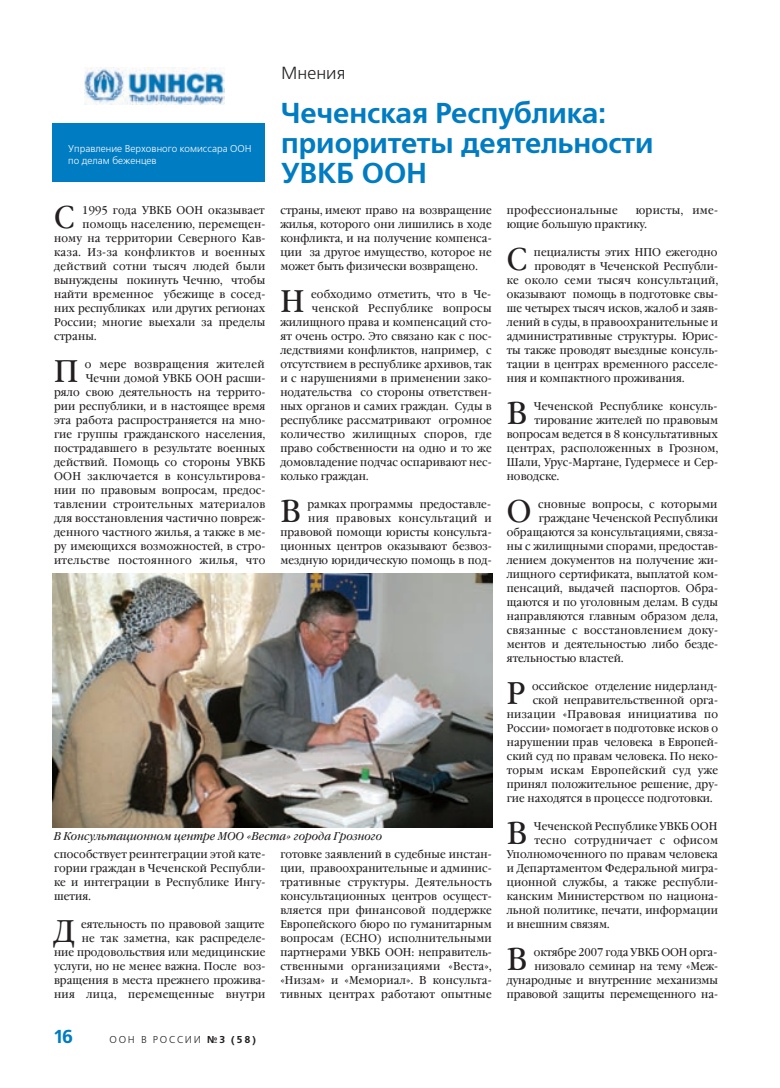
<style>
.page{position:relative;width:780px;height:1088px;background:#fff}
.page>*{position:absolute;margin:0;border:0;box-sizing:border-box;transform-origin:0 0}
.t1{font:31.25px "Garamond Book C";color:#231f20;scale:.9 1}
.t2{font:28.75px/30px "Free Set Demi Bold C";color:#007cc2}
.t3{font:700 18.75px "Free Set C";color:#007cc2}
.t4{font:17.5px "Free Set C";color:#231f20}
.t5{font:11.25px/14px "Garamond Book C";letter-spacing:.005em;color:#231f20;text-align:right;scale:.9 1}
.t6{font:11.25px "Garamond Book C";letter-spacing:.03em;color:#231f20;scale:.9 1}
.t7{font:11.25px "Garamond Book C";letter-spacing:.025em;color:#231f20;scale:.9 1}
.t8{font:italic 11.25px "Garamond Book C";letter-spacing:.015em;color:#231f20;scale:.9 1}
.t9{font:11.25px "Garamond Book C";letter-spacing:.045em;color:#231f20;scale:.9 1}
.t10{font:11.25px "Garamond Book C";letter-spacing:.035em;color:#231f20;scale:.9 1}
.t11{font:10px/12px "Free Set C";color:#fff}
.t12{font:10px "Free Set C";letter-spacing:.175em;color:#231f20}
.s1{font-weight:700}
</style>
<div class="page">
<img style="left:85px;top:67px;width:140px;height:38px">
<div style="left:53px;top:123px;width:212px;height:58px;background:#007cc2"></div>
<img style="left:53px;top:573px;width:439px;height:255px">
<p class="t11" style="left:68px;top:143px;width:185px">Управление Верховного комиссара ООН по делам беженцев</p>
<h3 class="t4" style="left:281px;top:66px;width:66px">Мнения</h3>
<h2 class="t2" style="left:281px;top:100px;width:374px">Чеченская Республика: приоритеты деятельности<br>УВКБ ООН</h2>
<h1 class="t1" style="left:54px;top:205px;width:24px">С</h1>
<p class="t5" style="left:82px;top:204px;width:205px">1995 года УВКБ ООН оказывает</p>
<p class="t5" style="left:82px;top:218px;width:205px">помощь населению, перемещен-</p>
<p class="t5" style="left:54px;top:232px;width:236px">ному на территории Северного Кав-</p>
<p class="t9" style="left:54px;top:248px;width:236px">каза. Из-за конфликтов и военных</p>
<p class="t10" style="left:54px;top:262px;width:236px">действий сотни тысяч людей были</p>
<p class="t5" style="left:54px;top:274px;width:236px">вынуждены покинуть Чечню, чтобы</p>
<p class="t7" style="left:54px;top:290px;width:236px">найти временное убежище в сосед-</p>
<p class="t5" style="left:54px;top:302px;width:236px">них республиках или других регионах</p>
<p class="t5" style="left:54px;top:316px;width:236px">России; многие выехали за пределы</p>
<p class="t5" style="left:54px;top:330px;width:49px">страны.</p>
<h1 class="t1" style="left:54px;top:359px;width:28px">П</h1>
<p class="t5" style="left:54px;top:358px;width:236px">о мере возвращения жителей Чечни домой УВКБ ООН расши-<br>ряло свою деятельность на террито&shy;рии республики, и в настоящее время эта работа распространяется на мно&shy;гие группы гражданского населения, пострадавшего в результате военных действий. Помощь со стороны УВКБ ООН заключается в консультирова&shy;нии по правовым вопросам, предос&shy;тавлении строительных материалов для восстановления частично повреж&shy;денного частного жилья, а также в ме&shy;ру имеющихся возможностей, в стро&shy;ительстве постоянного жилья, что</p>
<p class="t5" style="left:280px;top:204px;width:236px;text-align:justify">страны, имеют право на возвращение жилья, которого они лишились в ходе конфликта, и на получение компенса&shy;ции за другое имущество, которое не может быть физически возвращено.</p>
<h1 class="t1" style="left:280px;top:289px;width:28px">Н</h1>
<p class="t5" style="left:311px;top:288px;width:201px">еобходимо отметить, что в Че-</p>
<p class="t6" style="left:312px;top:304px;width:201px">ченской Республике вопросы</p>
<p class="t5" style="left:280px;top:316px;width:236px">жилищного права и компенсаций сто-</p>
<p class="t5" style="left:280px;top:330px;width:236px">ят очень остро. Это связано как с пос-</p>
<p class="t5" style="left:280px;top:344px;width:236px">ледствиями конфликтов, например, с</p>
<p class="t5" style="left:280px;top:358px;width:236px">отсутствием в республике архивов, так</p>
<p class="t5" style="left:280px;top:372px;width:236px">и с нарушениями в применении зако-</p>
<p class="t5" style="left:280px;top:386px;width:236px">нодательства со стороны ответствен-</p>
<p class="t5" style="left:280px;top:400px;width:236px">ных органов и самих граждан. Суды в</p>
<p class="t5" style="left:280px;top:414px;width:236px">республике рассматривают огромное</p>
<p class="t6" style="left:280px;top:430px;width:236px">количество жилищных споров, где</p>
<p class="t5" style="left:280px;top:442px;width:236px">право собственности на одно и то же</p>
<p class="t5" style="left:280px;top:456px;width:236px">домовладение подчас оспаривают нес-</p>
<p class="t5" style="left:280px;top:470px;width:99px">колько граждан.</p>
<h1 class="t1" style="left:280px;top:499px;width:24px">В</h1>
<p class="t5" style="left:280px;top:498px;width:236px">рамках программы предоставле-<br>ния правовых консультаций и правовой помощи юристы консульта&shy;ционных центров оказывают безвоз&shy;мездную юридическую помощь в под-</p>
<p class="t8" style="left:54px;top:831px;width:366px">В Консультационном центре МОО «Веста» города Грозного</p>
<p class="t5" style="left:54px;top:848px;width:236px;text-align:justify">способствует реинтеграции этой кате&shy;гории граждан в Чеченской Республи&shy;ке и интеграции в Республике Ингу&shy;шетия.</p>
<h1 class="t1" style="left:54px;top:919px;width:24px">Д</h1>
<p class="t5" style="left:54px;top:918px;width:236px">еятельность по правовой защите<br>не так заметна, как распределе-<br>ние продовольствия или медицинские услуги, но не менее важна. После воз&shy;вращения в места прежнего прожива&shy;ния лица, перемещенные внутри</p>
<h3 class="t3" style="left:54px;top:1029px;width:21px">16</h3>
<p class="t12" style="left:109px;top:1035px;width:148px">ООН В РОССИИ <span class="s1">№3 (58)</span></p>
<p class="t5" style="left:280px;top:848px;width:236px;text-align:justify">готовке заявлений в судебные инстан&shy;ции, правоохранительные и админис&shy;тративные структуры. Деятельность консультационных центров осущест&shy;вляется при финансовой поддержке Европейского бюро по гуманитарным вопросам (ECHO) исполнительными партнерами УВКБ ООН: неправитель&shy;ственными организациями «Веста», «Низам» и «Мемориал». В консульта&shy;тивных центрах работают опытные</p>
<p class="t6" style="left:506px;top:206px;width:125px">профессиональные</p>
<p class="t5" style="left:506px;top:204px;width:236px;text-align:left;text-indent:129px">юристы, име&shy;ющие большую практику.</p>
<h1 class="t1" style="left:506px;top:247px;width:24px">С</h1>
<p class="t5" style="left:534px;top:246px;width:205px">пециалисты этих НПО ежегодно</p>
<p class="t5" style="left:534px;top:260px;width:205px">проводят в Чеченской Республи-</p>
<p class="t7" style="left:506px;top:276px;width:236px">ке около семи тысяч консультаций,</p>
<p class="t5" style="left:506px;top:288px;width:236px">оказывают помощь в подготовке свы-</p>
<p class="t5" style="left:506px;top:302px;width:236px">ше четырех тысяч исков, жалоб и заяв-</p>
<p class="t5" style="left:506px;top:316px;width:236px">лений в суды, в правоохранительные и</p>
<p class="t5" style="left:506px;top:330px;width:236px">административные структуры. Юрис-</p>
<p class="t5" style="left:506px;top:344px;width:236px">ты также проводят выездные консуль-</p>
<p class="t5" style="left:506px;top:358px;width:236px">тации в центрах временного расселе-</p>
<p class="t5" style="left:506px;top:372px;width:199px">ния и компактного проживания.</p>
<h1 class="t1" style="left:506px;top:401px;width:24px">В</h1>
<p class="t5" style="left:533px;top:400px;width:205px">Чеченской Республике консуль-</p>
<p class="t5" style="left:534px;top:414px;width:205px">тирование жителей по правовым</p>
<p class="t5" style="left:506px;top:428px;width:236px">вопросам ведется в 8 консультативных</p>
<p class="t5" style="left:506px;top:442px;width:236px">центрах, расположенных в Грозном,</p>
<p class="t5" style="left:506px;top:456px;width:236px">Шали, Урус-Мартане, Гудермесе и Сер-</p>
<p class="t5" style="left:506px;top:470px;width:60px">новодске.</p>
<h1 class="t1" style="left:506px;top:499px;width:29px">О</h1>
<p class="t5" style="left:538px;top:498px;width:201px">сновные вопросы, с которыми</p>
<p class="t5" style="left:538px;top:512px;width:201px">граждане Чеченской Республики</p>
<p class="t5" style="left:506px;top:526px;width:236px">обращаются за консультациями, связа-</p>
<p class="t5" style="left:506px;top:540px;width:236px">ны с жилищными спорами, предостав-</p>
<p class="t5" style="left:506px;top:554px;width:236px">лением документов на получение жи-</p>
<p class="t5" style="left:506px;top:568px;width:236px">лищного сертификата, выплатой ком-</p>
<p class="t5" style="left:506px;top:582px;width:236px">пенсаций, выдачей паспортов. Обра-</p>
<p class="t5" style="left:506px;top:596px;width:236px">щаются и по уголовным делам. В суды</p>
<p class="t5" style="left:506px;top:610px;width:236px">направляются главным образом дела,</p>
<p class="t6" style="left:506px;top:626px;width:236px">связанные с восстановлением доку-</p>
<p class="t5" style="left:506px;top:638px;width:236px">ментов и деятельностью либо безде-</p>
<p class="t5" style="left:506px;top:652px;width:131px">ятельностью властей.</p>
<h1 class="t1" style="left:506px;top:681px;width:22px">Р</h1>
<p class="t5" style="left:532px;top:680px;width:207px">оссийское отделение нидерланд-</p>
<p class="t5" style="left:532px;top:694px;width:207px">ской неправительственной орга-</p>
<p class="t6" style="left:506px;top:710px;width:236px">низации «Правовая инициатива по</p>
<p class="t5" style="left:506px;top:722px;width:236px">России» помогает в подготовке исков о</p>
<p class="t5" style="left:506px;top:736px;width:236px">нарушении прав человека в Европей-</p>
<p class="t5" style="left:506px;top:750px;width:236px">ский суд по правам человека. По неко-</p>
<p class="t6" style="left:506px;top:766px;width:236px">торым искам Европейский суд уже</p>
<p class="t5" style="left:506px;top:778px;width:236px">принял положительное решение, дру-</p>
<p class="t5" style="left:506px;top:792px;width:230px">гие находятся в процессе подготовки.</p>
<h1 class="t1" style="left:506px;top:821px;width:24px">В</h1>
<p class="t5" style="left:533px;top:820px;width:205px">Чеченской Республике УВКБ ООН</p>
<p class="t6" style="left:534px;top:836px;width:205px">тесно сотрудничает с офисом</p>
<p class="t5" style="left:506px;top:848px;width:236px">Уполномоченного по правам человека</p>
<p class="t5" style="left:506px;top:862px;width:236px">и Департаментом Федеральной мигра-</p>
<p class="t5" style="left:506px;top:876px;width:236px">ционной службы, а также республи-</p>
<p class="t5" style="left:506px;top:890px;width:236px">канским Министерством по национа-</p>
<p class="t5" style="left:506px;top:904px;width:236px">льной политике, печати, информации</p>
<p class="t5" style="left:506px;top:918px;width:116px">и внешним связям.</p>
<h1 class="t1" style="left:506px;top:947px;width:24px">В</h1>
<p class="t5" style="left:506px;top:946px;width:236px">октябре 2007 года УВКБ ООН орга&shy;низовало семинар на тему «Меж&shy;дународные и внутренние механизмы правовой защиты перемещенного на-</p>
</div>
